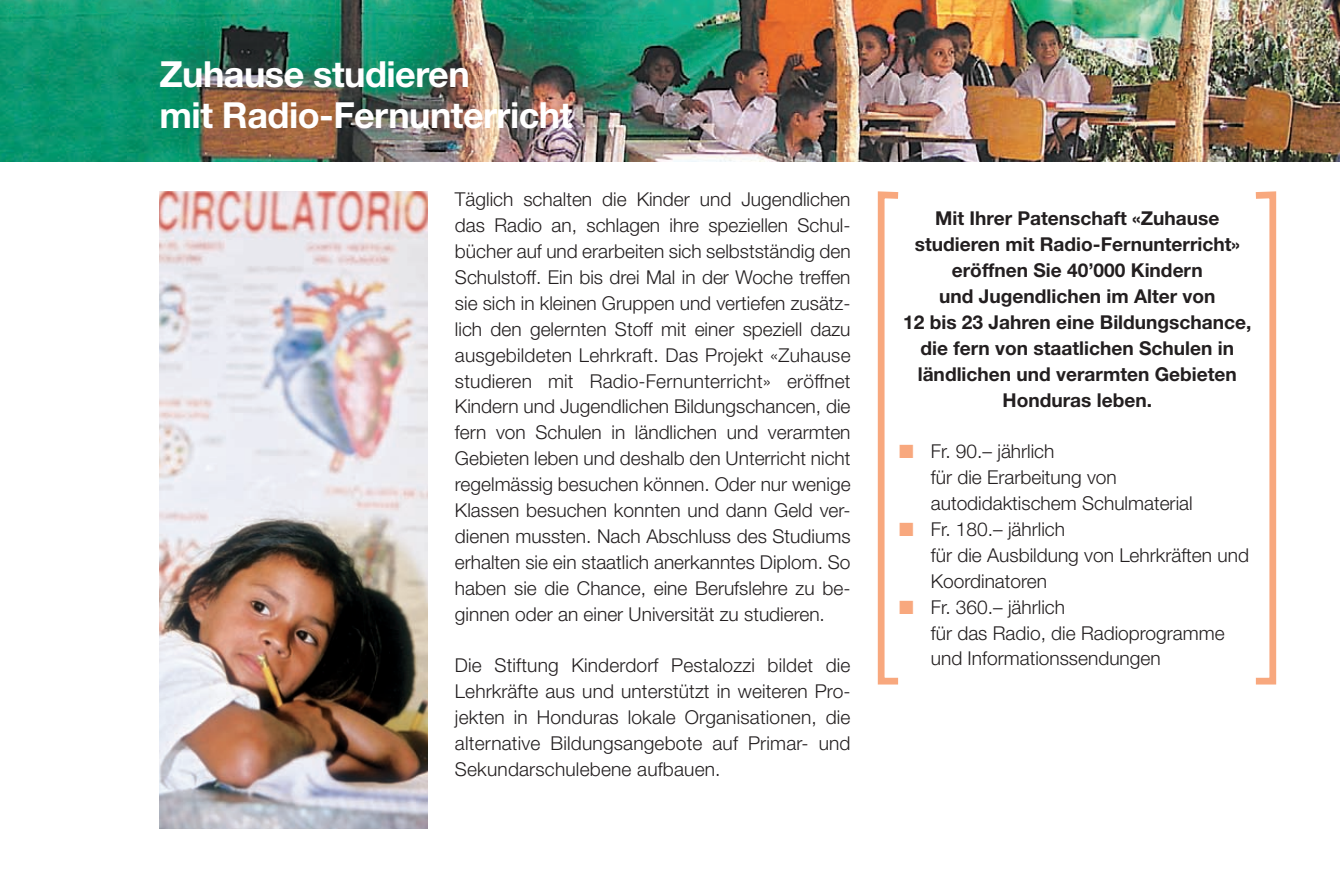
<style>
.page{position:relative;width:1340px;height:893px;background:#fff}
.page>*{position:absolute;margin:0;border:0;box-sizing:border-box;transform-origin:0 0}
.t1{font:700 36px/40.5px "Helvetica Neue";letter-spacing:-.015em;color:#fff}
.t2{font:300 19.12px/25.9px "Helvetica Neue";color:#231f20}
.t3{font:700 19.12px/25.9px "Helvetica Neue";color:#231f20;text-align:center}
.s1{color:#f8a87e}
</style>
<div class="page">
<img style="left:0;top:0;width:1340px;height:162px">
<div style="left:1252px;top:191px;width:24px;height:493px;border:7px solid #f8a87e"></div>
<div style="left:877px;top:191px;width:24px;height:493px;border:7px solid #f8a87e"></div>
<img style="left:159px;top:191px;width:268px;height:637px">
<h1 class="t1" style="left:159px;top:53px;width:414px">Zuhause studieren<br>mit Radio-Fernunterricht</h1>
<p class="t2" style="left:455px;top:186px;width:397px;text-align:justify">Täglich schalten die Kinder und Jugendlichen das Radio an, schlagen ihre speziellen Schul&shy;bücher auf und erarbeiten sich selbstständig den Schulstoff. Ein bis drei Mal in der Woche treffen sie sich in kleinen Gruppen und vertiefen zusätz&shy;lich den gelernten Stoff mit einer speziell dazu ausgebildeten Lehrkraft. Das Projekt «Zuhause studieren mit Radio-Fernunterricht» eröffnet Kindern und Jugendlichen Bildungschancen, die fern von Schulen in ländlichen und verarmten Gebieten leben und deshalb den Unterricht nicht regelmässig besuchen können. Oder nur wenige Klassen besuchen konnten und dann Geld ver&shy;dienen mussten. Nach Abschluss des Studiums erhalten sie ein staatlich anerkanntes Diplom. So haben sie die Chance, eine Berufslehre zu be&shy;ginnen oder an einer Universität zu studieren.</p>
<p class="t2" style="left:455px;top:652px;width:397px;text-align:justify">Die Stiftung Kinderdorf Pestalozzi bildet die Lehrkräfte aus und unterstützt in weiteren Pro&shy;jekten in Honduras lokale Organisationen, die alternative Bildungsangebote auf Primar- und Sekundarschulebene aufbauen.</p>
<p class="t3" style="left:903px;top:205px;width:350px">Mit Ihrer Patenschaft «Zuhause studieren mit Radio-Fernunterricht» eröffnen Sie 40’000 Kindern<br>und Jugendlichen im Alter von<br>12 bis 23 Jahren eine Bildungschance, die fern von staatlichen Schulen in ländlichen und verarmten Gebieten<br>Honduras leben.</p>
<p class="t2" style="left:930px;top:438px;width:263px;text-indent:-31px"><span class="s1">■</span> Fr. 90.– jährlich<br>für die Erarbeitung von autodidaktischem Schulmaterial</p>
<p class="t2" style="left:930px;top:516px;width:320px;text-indent:-31px"><span class="s1">■</span> Fr. 180.– jährlich<br>für die Ausbildung von Lehrkräften und<br>Koordinatoren</p>
<p class="t2" style="left:930px;top:593px;width:295px;text-indent:-31px"><span class="s1">■</span> Fr. 360.– jährlich<br>für das Radio, die Radioprogramme und Informationssendungen</p>
</div>
